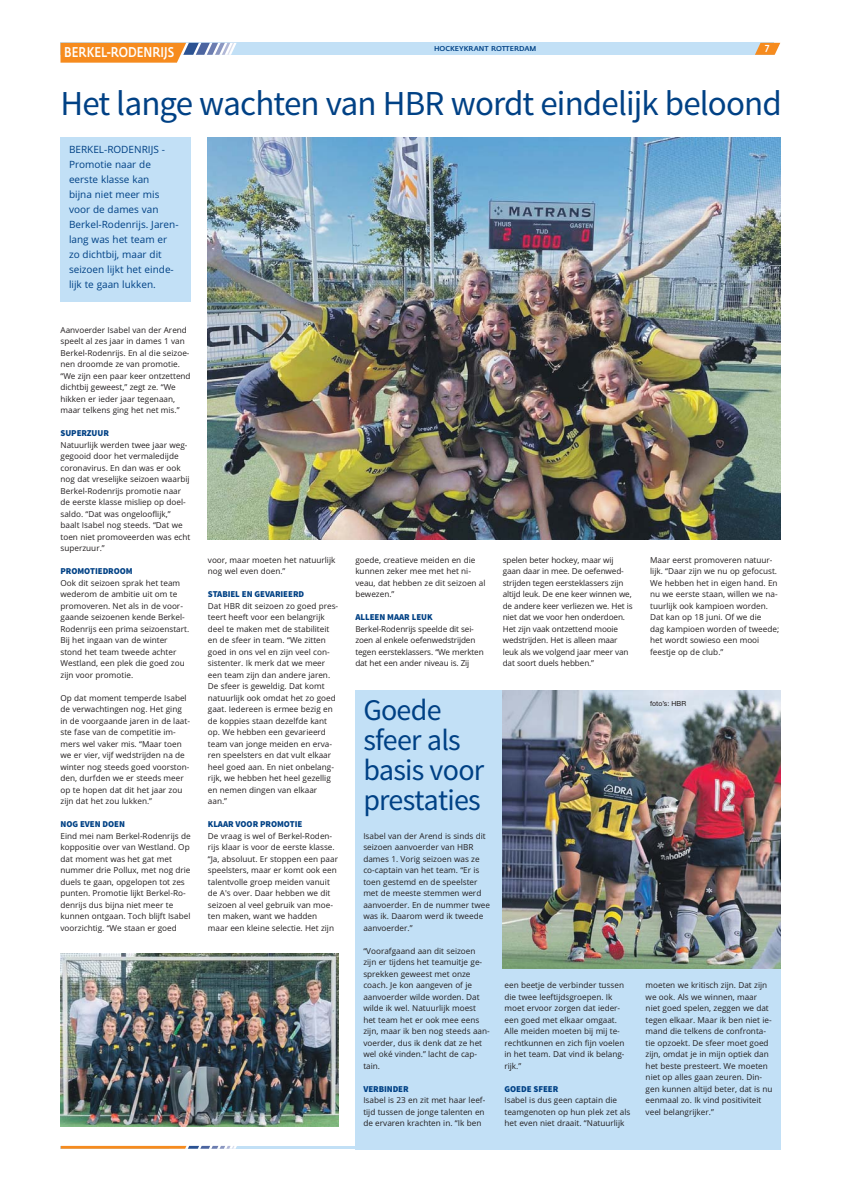
<style>
.page{position:relative;width:842px;height:1191px;background:#fff}
.page>*{position:absolute;margin:0;border:0;box-sizing:border-box;transform-origin:0 0}
.t1{font:35px "Source Sans Pro";letter-spacing:-.025em;color:#004185}
.t2{font:30px/30px "Source Sans Pro";letter-spacing:-.025em;color:#004185}
.t3{font:500 14px "Fedra Sans";color:#fff;scale:.8 1}
.t4{font:10px/15px "Open Sans";color:#004185}
.t5{font:500 10px "Fedra Sans";color:#fff;scale:.9 1}
.t6{font:900 9px "Source Sans Pro";letter-spacing:-.005em;color:#004185}
.t7{font:8.2px/11.5px "Open Sans";color:#231f20}
.t8{font:500 7px "Fedra Sans";color:#004185}
.t9{font:7px "Helvetica Neue";color:#231f20}
</style>
<div class="page">
<div style="left:60px;top:43px;width:713px;height:12px;background:#c2e0f6"></div>
<svg style="left:60px;top:43px;width:177px;height:20px;background:#e6a15e"></svg>
<svg style="left:755px;top:43px;width:25px;height:12px"></svg>
<hr style="left:61px;top:1145px;width:713px;height:3px;background:#c2e0f6">
<svg style="left:61px;top:1145px;width:176px;height:3px"></svg>
<div style="left:60px;top:137px;width:131px;height:165px;background:#c2e0f6"></div>
<img style="left:208px;top:137px;width:572px;height:403px">
<div style="left:355px;top:689px;width:425px;height:460px;background:#c2e0f6"></div>
<img style="left:60px;top:954px;width:278px;height:172px">
<img style="left:503px;top:691px;width:277px;height:277px">
<h3 class="t3" style="left:64px;top:46px;width:139px">BERKEL-RODENRIJS</h3>
<p class="t5" style="left:765px;top:44px;width:6px">7</p>
<p class="t8" style="left:434px;top:46px;width:104px">HOCKEYKRANT ROTTERDAM</p>
<h1 class="t1" style="left:60px;top:90px;width:723px">Het lange wachten van HBR wordt eindelijk beloond</h1>
<p class="t4" style="left:69px;top:143px;width:111px">BERKEL-RODENRIJS -<br>Promotie naar de eerste klasse kan<br>bijna niet meer mis voor de dames van<br>Berkel-Rodenrijs. Jaren&shy;lang was het team er zo dichtbij, maar dit seizoen lijkt het einde&shy;lijk te gaan lukken.</p>
<p class="t7" style="left:60px;top:325px;width:132px">Aanvoerder Isabel van der Arend speelt al zes jaar in dames 1 van<br>Berkel-Rodenrijs. En al die seizoe&shy;nen droomde ze van promotie. “We zijn een paar keer ontzettend dichtbij geweest,” zegt ze. “We hikken er ieder jaar tegenaan, maar telkens ging het net mis.”</p>
<p class="t6" style="left:60px;top:430px;width:50px">SUPERZUUR</p>
<p class="t7" style="left:60px;top:440px;width:131px">Natuurlijk werden twee jaar weg&shy;gegooid door het vermaledijde coronavirus. En dan was er ook nog dat vreselijke seizoen waarbij<br>Berkel-Rodenrijs promotie naar de eerste klasse misliep op doel&shy;saldo. “Dat was ongelooflijk,” baalt Isabel nog steeds. “Dat we toen niet promoveerden was echt superzuur.”</p>
<p class="t6" style="left:60px;top:568px;width:74px">PROMOTIEDROOM</p>
<p class="t7" style="left:60px;top:578px;width:130px">Ook dit seizoen sprak het team wederom de ambitie uit om te promoveren. Net als in de voor&shy;gaande seizoenen kende Berkel-<br>Rodenrijs een prima seizoenstart.<br>Bij het ingaan van de winter stond het team tweede achter<br>Westland, een plek die goed zou zijn voor promotie.</p>
<p class="t7" style="left:60px;top:693px;width:131px">Op dat moment temperde Isabel de verwachtingen nog. Het ging in de voorgaande jaren in de laat&shy;ste fase van de competitie im&shy;mers wel vaker mis. “Maar toen we er vier, vijf wedstrijden na de winter nog steeds goed voorston&shy;den, durfden we er steeds meer op te hopen dat dit het jaar zou zijn dat het zou lukken.”</p>
<p class="t6" style="left:60px;top:821px;width:66px">NOG EVEN DOEN</p>
<p class="t7" style="left:60px;top:831px;width:132px">Eind mei nam Berkel-Rodenrijs de koppositie over van Westland. Op dat moment was het gat met nummer drie Pollux, met nog drie duels te gaan, opgelopen tot zes punten. Promotie lijkt Berkel-Ro&shy;denrijs dus bijna niet meer te kunnen ontgaan. Toch blijft Isabel voorzichtig. “We staan er goed</p>
<p class="t7" style="left:208px;top:555px;width:129px">voor, maar moeten het natuurlijk nog wel even doen.”</p>
<p class="t6" style="left:208px;top:591px;width:98px">STABIEL EN GEVARIEERD</p>
<p class="t7" style="left:208px;top:601px;width:132px">Dat HBR dit seizoen zo goed pres&shy;teert heeft voor een belangrijk deel te maken met de stabiliteit en de sfeer in team. “We zitten goed in ons vel en zijn veel con&shy;sistenter. Ik merk dat we meer een team zijn dan andere jaren.<br>De sfeer is geweldig. Dat komt natuurlijk ook omdat het zo goed gaat. Iedereen is ermee bezig en de koppies staan dezelfde kant op. We hebben een gevarieerd team van jonge meiden en erva&shy;ren speelsters en dat vult elkaar heel goed aan. En niet onbelang&shy;rijk, we hebben het heel gezellig en nemen dingen van elkaar aan.”</p>
<p class="t6" style="left:208px;top:821px;width:96px">KLAAR VOOR PROMOTIE</p>
<p class="t7" style="left:208px;top:831px;width:132px">De vraag is wel of Berkel-Roden&shy;rijs klaar is voor de eerste klasse. “Ja, absoluut. Er stoppen een paar speelsters, maar er komt ook een talentvolle groep meiden vanuit de A's over. Daar hebben we dit seizoen al veel gebruik van moe&shy;ten maken, want we hadden maar een kleine selectie. Het zijn</p>
<p class="t7" style="left:355px;top:555px;width:132px">goede, creatieve meiden en die kunnen zeker mee met het ni&shy;veau, dat hebben ze dit seizoen al bewezen.”</p>
<p class="t6" style="left:355px;top:614px;width:79px">ALLEEN MAAR LEUK</p>
<p class="t7" style="left:355px;top:624px;width:130px">Berkel-Rodenrijs speelde dit sei&shy;zoen al enkele oefenwedstrijden tegen eersteklassers. “We merkten dat het een ander niveau is. Zij</p>
<h2 class="t2" style="left:363px;top:698px;width:122px">Goede sfeer als basis voor prestaties</h2>
<p class="t7" style="left:363px;top:831px;width:128px">Isabel van der Arend is sinds dit seizoen aanvoerder van HBR dames 1. Vorig seizoen was ze co-captain van het team. “Er is toen gestemd en de speelster met de meeste stemmen werd aanvoerder. En de nummer twee was ik. Daarom werd ik tweede aanvoerder.”</p>
<p class="t7" style="left:363px;top:946px;width:128px">“Voorafgaand aan dit seizoen zijn er tijdens het teamuitje ge&shy;sprekken geweest met onze coach. Je kon aangeven of je aanvoerder wilde worden. Dat wilde ik wel. Natuurlijk moest het team het er ook mee eens zijn, maar ik ben nog steeds aan&shy;voerder, dus ik denk dat ze het wel oké vinden.” lacht de cap&shy;tain.</p>
<p class="t6" style="left:363px;top:1085px;width:47px">VERBINDER</p>
<p class="t7" style="left:363px;top:1095px;width:123px;text-align:justify">Isabel is 23 en zit met haar leef&shy;tijd tussen de jonge talenten en de ervaren krachten in. “Ik ben</p>
<p class="t7" style="left:503px;top:555px;width:131px">spelen beter hockey, maar wij gaan daar in mee. De oefenwed&shy;strijden tegen eersteklassers zijn altijd leuk. De ene keer winnen we, de andere keer verliezen we. Het is niet dat we voor hen onderdoen.<br>Het zijn vaak ontzettend mooie wedstrijden. Het is alleen maar leuk als we volgend jaar meer van dat soort duels hebben.”</p>
<p class="t7" style="left:650px;top:555px;width:130px">Maar eerst promoveren natuur&shy;lijk. “Daar zijn we nu op gefocust.<br>We hebben het in eigen hand. En nu we eerste staan, willen we na&shy;tuurlijk ook kampioen worden.<br>Dat kan op 18 juni. Of we die<br>dag kampioen worden of tweede; het wordt sowieso een mooi feestje op de club.”</p>
<p class="t9" style="left:650px;top:701px;width:37px">foto’s: HBR</p>
<p class="t7" style="left:504px;top:980px;width:122px">een beetje de verbinder tussen die twee leeftijdsgroepen. Ik moet ervoor zorgen dat ieder&shy;een goed met elkaar omgaat.<br>Alle meiden moeten bij mij te&shy;rechtkunnen en zich fijn voelen in het team. Dat vind ik belang&shy;rijk.”</p>
<p class="t6" style="left:504px;top:1085px;width:55px">GOEDE SFEER</p>
<p class="t7" style="left:504px;top:1095px;width:127px">Isabel is dus geen captain die teamgenoten op hun plek zet als het even niet draait. “Natuurlijk</p>
<p class="t7" style="left:646px;top:980px;width:128px">moeten we kritisch zijn. Dat zijn we ook. Als we winnen, maar niet goed spelen, zeggen we dat tegen elkaar. Maar ik ben niet ie&shy;mand die telkens de confronta&shy;tie opzoekt. De sfeer moet goed zijn, omdat je in mijn optiek dan het beste presteert. We moeten niet op alles gaan zeuren. Din&shy;gen kunnen altijd beter, dat is nu eenmaal zo. Ik vind positiviteit veel belangrijker.”</p>
</div>
